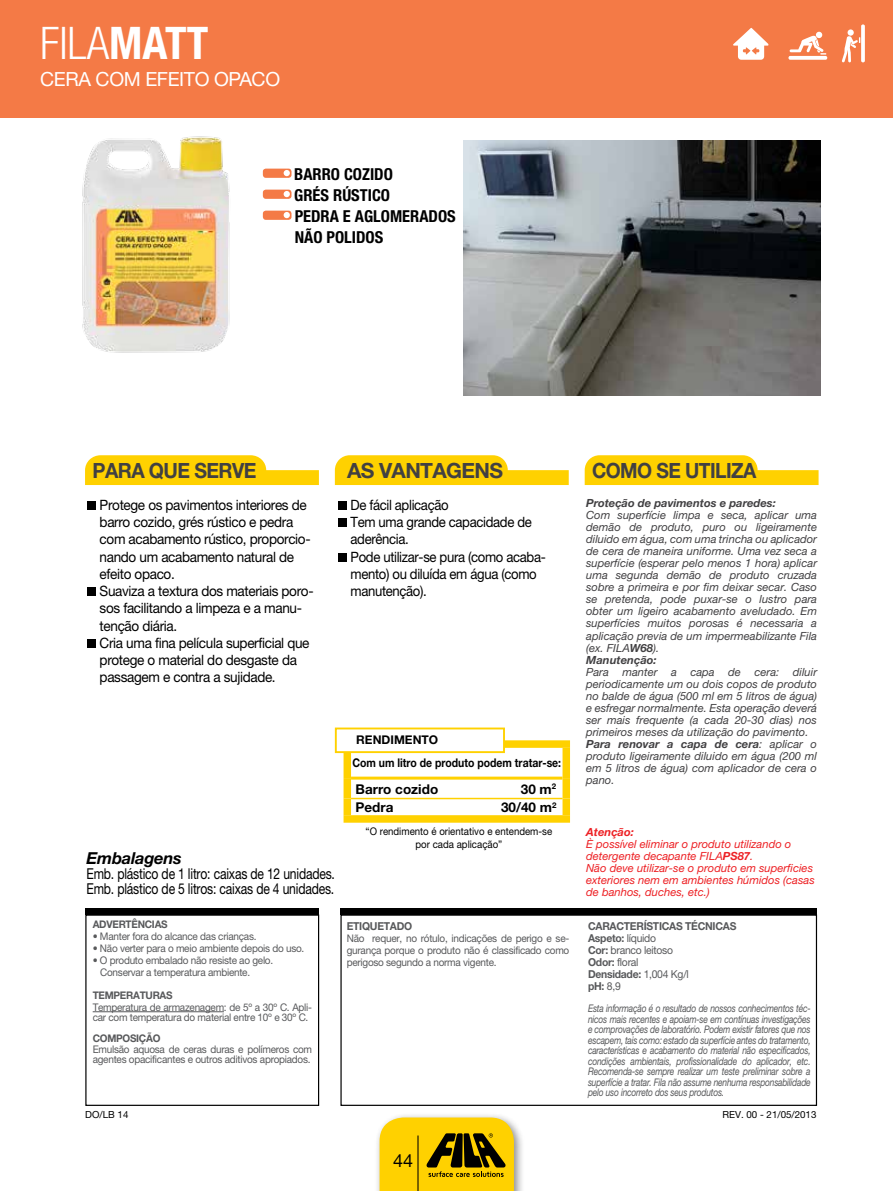
<style>
.page{position:relative;width:893px;height:1191px;background:#fff}
.page>*{position:absolute;margin:0;border:0;box-sizing:border-box;transform-origin:0 0}
.t1{font:300 condensed 45px "Helvetica Neue LT Std";color:#fff}
.t2{font:700 21px "Helvetica Neue LT Std";letter-spacing:-.03em;color:#414042;scale:.92 1}
.t3{font:700 21px "Helvetica Neue LT Std";letter-spacing:-.03em;color:#414042;scale:.93 1}
.t4{font:700 21px "Helvetica Neue LT Std";letter-spacing:-.03em;color:#414042}
.t5{font:19.5px "Helvetica Neue LT Std";letter-spacing:-.02em;color:#fff}
.t6{font:18px "Helvetica Neue LT Std";color:#000}
.t7{font:700 condensed 16.5px/21px "Helvetica Neue LT Std";color:#000}
.t8{font:italic 700 16.5px "Helvetica Neue LT Std";letter-spacing:-.015em;color:#000}
.t9{font:15px/15px "Helvetica Neue LT Std";letter-spacing:-.015em;color:#000;scale:.81 1}
.t10{font:14.25px/17.2px "Helvetica Neue LT Std";letter-spacing:-.025em;color:#000;scale:.95 1}
.t11{font:14.25px/17.2px "Helvetica Neue LT Std";letter-spacing:-.025em;color:#000;scale:.92 1}
.t12{font:700 13.5px "Helvetica Neue LT Std";color:#000}
.t13{font:700 12px "Helvetica Neue LT Std";color:#000;scale:.87 1}
.t14{font:700 12px "Helvetica Neue LT Std";color:#000}
.t15{font:italic 11.25px/12px "Helvetica Neue LT Std";color:#414042}
.t16{font:italic 11.25px/12px "Helvetica Neue LT Std";color:#ed2024}
.t17{font:italic 700 11.25px "Helvetica Neue LT Std";color:#414042}
.t18{font:italic 700 11.25px "Helvetica Neue LT Std";color:#ed2024}
.t19{font:700 10.95px/12px "Helvetica Neue LT Std";letter-spacing:-.025em;color:#58595b;scale:.95 1}
.t20{font:italic 10.5px/10.5px "Helvetica Neue LT Std";letter-spacing:-.025em;color:#58595b;text-align:justify;scale:.81 1}
.t21{font:10.5px/12px "Helvetica Neue LT Std";letter-spacing:-.025em;color:#58595b;scale:.95 1}
.t22{font:10.5px/12.6px "Helvetica Neue LT Std";color:#000;text-align:center;scale:.92 1}
.t23{font:700 10.5px "Helvetica Neue LT Std";letter-spacing:-.025em;color:#58595b;scale:.95 1}
.t24{font:9.75px "Helvetica Neue LT Pro";color:#000}
.s1{font-family:"Helvetica Neue LT Pro";font-weight:700}
.s2{font-weight:700}
.s3{font-weight:400}
</style>
<div class="page">
<div style="left:0;top:0;width:893px;height:118px;background:#f47a46"></div>
<div style="left:374px;top:1112px;width:151px;height:79px;background:#000;opacity:.45"></div>
<div style="left:85px;top:914px;width:234px;height:192px;border:1px solid #000"></div>
<div style="left:340px;top:914px;width:477px;height:192px;border:1px solid #000"></div>
<div style="left:85px;top:908px;width:234px;height:6px;background:#000"></div>
<div style="left:340px;top:908px;width:477px;height:6px;background:#000"></div>
<svg style="left:335px;top:455px;width:234px;height:30px;background:#ffd726"></svg>
<svg style="left:85px;top:455px;width:234px;height:30px;background:#ffd722"></svg>
<svg style="left:585px;top:455px;width:234px;height:30px;background:#ffd726"></svg>
<svg style="left:380px;top:1117px;width:134px;height:74px;background:#d0ac06"></svg>
<svg style="left:263px;top:169px;width:28px;height:9px"></svg>
<svg style="left:263px;top:190px;width:28px;height:9px"></svg>
<svg style="left:263px;top:211px;width:28px;height:9px"></svg>
<div style="left:338px;top:501px;width:8px;height:9px;background:#000"></div>
<div style="left:338px;top:518px;width:8px;height:9px;background:#000"></div>
<div style="left:338px;top:553px;width:8px;height:8px;background:#000"></div>
<div style="left:87px;top:501px;width:8px;height:9px;background:#000"></div>
<div style="left:87px;top:587px;width:8px;height:9px;background:#000"></div>
<div style="left:87px;top:639px;width:8px;height:9px;background:#000"></div>
<hr style="left:93px;top:1011px;width:131px;height:1px;background:#58595b">
<div style="left:344px;top:740px;width:226px;height:8px;background:#ffd100"></div>
<div style="left:344px;top:748px;width:7px;height:30px;background:#ffd100"></div>
<div style="left:562px;top:748px;width:8px;height:30px;background:#ffd100"></div>
<div style="left:344px;top:778px;width:7px;height:20px;background:#ffd100"></div>
<div style="left:562px;top:778px;width:8px;height:20px;background:#ffd100"></div>
<div style="left:344px;top:798px;width:7px;height:17px;background:#ffd100"></div>
<div style="left:562px;top:798px;width:8px;height:17px;background:#ffd100"></div>
<hr style="left:351px;top:797px;width:211px;height:2px;background:#ffd100">
<hr style="left:351px;top:776px;width:211px;height:3px;background:#ffd100">
<div style="left:344px;top:815px;width:226px;height:7px;background:#ffd100"></div>
<div style="left:335px;top:727px;width:170px;height:26px;background:#fff;border:2px solid #ffd100"></div>
<svg style="left:733px;top:28px;width:36px;height:32px"></svg>
<svg style="left:788px;top:56px;width:39px;height:4px"></svg>
<svg style="left:790px;top:32px;width:36px;height:23px"></svg>
<svg style="left:861px;top:24px;width:4px;height:38px"></svg>
<svg style="left:847px;top:29px;width:7px;height:7px"></svg>
<svg style="left:842px;top:36px;width:18px;height:27px"></svg>
<img style="left:463px;top:140px;width:357px;height:255px">
<img style="left:82px;top:136px;width:148px;height:217px">
<h1 class="t1" style="left:40px;top:17px;width:170px">FILA<span class="s1">MATT</span></h1>
<h3 class="t5" style="left:40px;top:67px;width:241px">CERA COM EFEITO OPACO</h3>
<h3 class="t7" style="left:294px;top:163px;width:163px">BARRO COZIDO<br>GRÉS RÚSTICO<br>PEDRA E AGLOMERADOS<br>NÃO POLIDOS</h3>
<h2 class="t3" style="left:93px;top:457px;width:178px">PARA QUE SERVE</h2>
<h2 class="t4" style="left:347px;top:457px;width:158px">AS VANTAGENS</h2>
<h2 class="t2" style="left:592px;top:457px;width:180px">COMO SE UTILIZA</h2>
<p class="t17" style="left:586px;top:496px;width:191px">Proteção de pavimentos e paredes:</p>
<p class="t15" style="left:586px;top:509px;width:232px">Com superfície limpa e seca, aplicar uma demão de produto, puro ou ligeiramente diluido em água, com uma trincha ou aplicador de cera de maneira uniforme. Uma vez seca a superfície (esperar pelo menos 1 hora) aplicar uma segunda demão de produto cruzada sobre a primeira e por fim deixar secar. Caso se pretenda, pode puxar-se o lustro para obter um ligeiro acabamento aveludado. Em superfícies muitos porosas é necessaria a aplicação previa de um impermeabilizante Fila (ex. FILA<span class="s2">W68</span>).<br><span class="s2">Manutenção:</span></p>
<p class="t15" style="left:586px;top:665px;width:232px">Para manter a capa de cera: diluir periodicamente um ou dois copos de produto no balde de água (500 ml em 5 litros de água) e esfregar normalmente. Esta operação deverá ser mais frequente (a cada 20-30 dias) nos primeiros meses da utilização do pavimento.<br><span class="s2">Para renovar a capa de cera</span>: aplicar o produto ligeiramente diluido em água (200 ml em 5 litros de água) com aplicador de cera o pano.</p>
<p class="t11" style="left:351px;top:496px;width:214px">De fácil aplicação<br>Tem uma grande capacidade de aderência.<br>Pode utilizar-se pura (como acaba&shy;mento) ou diluída em água (como manutenção).</p>
<p class="t10" style="left:100px;top:496px;width:227px">Protege os pavimentos interiores de barro cozido, grés rústico e pedra com acabamento rústico, proporcio&shy;nando um acabamento natural de efeito opaco.<br>Suaviza a textura dos materiais poro&shy;sos facilitando a limpeza e a manu&shy;tenção diária.<br>Cria uma fina película superficial que protege o material do desgaste da passagem e contra a sujidade.</p>
<p class="t14" style="left:356px;top:732px;width:83px">RENDIMENTO</p>
<p class="t13" style="left:352px;top:755px;width:241px">Com um litro de produto podem tratar-se:</p>
<p class="t12" style="left:356px;top:780px;width:84px">Barro cozido</p>
<p class="t12" style="left:521px;top:780px;width:37px">30 m<sup>2</sup></p>
<p class="t12" style="left:356px;top:799px;width:40px">Pedra</p>
<p class="t12" style="left:501px;top:799px;width:57px">30/40 m<sup>2</sup></p>
<p class="t22" style="left:366px;top:825px;width:204px">“O rendimento é orientativo e entendem-se por cada aplicação”</p>
<p class="t18" style="left:586px;top:824px;width:49px">Atenção:</p>
<p class="t16" style="left:586px;top:837px;width:230px">È possível eliminar o produto utilizando o detergente decapante FILA<span class="s2">PS87</span>.<br>Não deve utilizar-se o produto em superficies exteriores nem em ambientes húmidos (casas de banhos, duches, etc.)</p>
<h3 class="t8" style="left:87px;top:848px;width:97px">Embalagens</h3>
<h3 class="t9" style="left:87px;top:866px;width:308px">Emb. plástico de 1 litro: caixas de 12 unidades.<br>Emb. plástico de 5 litros: caixas de 4 unidades.</h3>
<p class="t23" style="left:93px;top:918px;width:80px">ADVERTÊNCIAS</p>
<p class="t21" style="left:93px;top:930px;width:174px">• Manter fora do alcance das crianças.</p>
<p class="t21" style="left:93px;top:942px;width:224px">• Não verter para o meio ambiente depois do uso.</p>
<p class="t21" style="left:100px;top:954px;width:184px;text-indent:-8px">• O produto embalado não resiste ao gelo.<br>Conservar a temperatura ambiente.</p>
<p class="t23" style="left:93px;top:988px;width:86px">TEMPERATURAS</p>
<p class="t21" style="left:93px;top:1001px;width:232px;line-height:10.5px">Temperatura de armazenagem: de 5º a 30º C. Apli&shy;car com temperatura do material entre 10º e 30º C.</p>
<p class="t23" style="left:93px;top:1032px;width:73px">COMPOSIÇÃO</p>
<p class="t21" style="left:93px;top:1043px;width:232px;line-height:10.5px">Emulsão aquosa de ceras duras e polímeros com agentes opacificantes e outros aditivos apropiados.</p>
<p class="t19" style="left:347px;top:919px;width:70px">ETIQUETADO</p>
<p class="t21" style="left:347px;top:931px;width:236px;text-align:justify">Não requer, no rótulo, indicações de perigo e se&shy;gurança porque o produto não é classificado como perigoso segundo a norma vigente.</p>
<p class="t19" style="left:588px;top:919px;width:158px">CARACTERÍSTICAS TÉCNICAS<br>Aspeto: <span class="s3">líquido<br></span>Cor: <span class="s3">branco leitoso<br></span>Odor: <span class="s3">floral<br></span>Densidade: <span class="s3">1,004 Kg/l<br></span>pH: <span class="s3">8,9</span></p>
<p class="t20" style="left:588px;top:1003px;width:276px">Esta informação é o resultado de nossos conhecimentos téc&shy;nicos mais recentes e apoiam-se em contínuas investigações e comprovações de laboratório. Podem existir fatores que nos escapem, tais como: estado da superfície antes do tratamento, características e acabamento do material não especificados, condições ambientais, profissionalidade do aplicador, etc.<br>Recomenda-se sempre realizar um teste preliminar sobre a superfície a tratar. Fila não assume nenhuma responsabilidade pelo uso incorreto dos seus produtos.</p>
<p class="t24" style="left:85px;top:1108px;width:45px">DO/LB 14</p>
<p class="t24" style="left:722px;top:1108px;width:95px">REV. 00 - 21/05/2013</p>
<h3 class="t6" style="left:393px;top:1149px;width:22px">44</h3>
</div>
